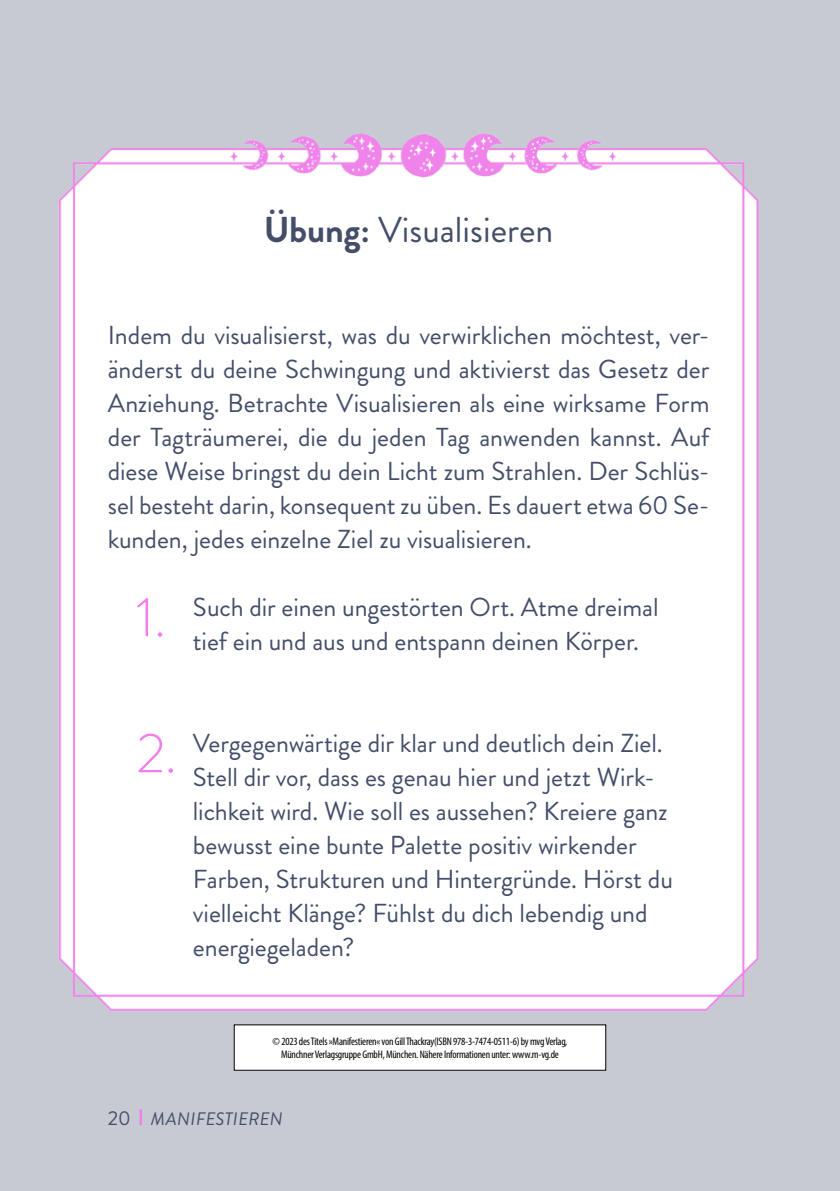
<style>
.page{position:relative;width:840px;height:1191px;background:#fff}
.page>*{position:absolute;margin:0;border:0;box-sizing:border-box;transform-origin:0 0}
.C_ExerciseTitle{font:36px "Brandon Grotesque";color:#444e69}
.B_Body_Left{font:26px/34px "Brandon Grotesque";letter-spacing:-.005em;color:#444e69;text-align:justify}
.B_Body_NumberedList{font:26px/34px "Brandon Grotesque";letter-spacing:-.005em;color:#444e69}
.t1{font:italic 18px "Brandon Grotesque";letter-spacing:.01em;color:#444e69}
.t2{font:condensed 11px/13.2px "Myriad Pro";letter-spacing:-.02em;color:#000;text-align:center}
.s1{font-weight:700}
.s2{font-weight:300;font-size:56px;color:#f27eeb}
.s3{font-style:normal;font-size:20px}
</style>
<div class="page">
<div style="left:0;top:0;width:839px;height:1191px;background:#c7cad2"></div>
<img style="left:58px;top:133px;width:701px;height:938px">
<hr style="left:139px;top:1109px;width:3px;height:16px;background:#f27eeb">
<div style="left:234px;top:1025px;width:371px;height:45px;background:#fff"></div>
<p class="C_ExerciseTitle" style="left:264px;top:205px;width:291px"><span class="s1">Übung:</span> Visualisieren</p>
<p class="B_Body_Left" style="left:108px;top:318px;width:603px">Indem du visualisierst, was du verwirklichen möchtest, ver&shy;änderst du deine Schwingung und aktivierst das Gesetz der Anziehung. Betrachte Visualisieren als eine wirksame Form der Tagträumerei, die du jeden Tag anwenden kannst. Auf diese Weise bringst du dein Licht zum Strahlen. Der Schlüs&shy;sel besteht darin, konsequent zu üben. Es dauert etwa 60 Se&shy;kunden, jedes einzelne Ziel zu visualisieren.</p>
<p class="B_Body_NumberedList" style="left:193px;top:590px;width:467px;text-indent:-57px"><span class="s2">1.</span> Such dir einen ungestörten Ort. Atme dreimal tief ein und aus und entspann deinen Körper.</p>
<p class="B_Body_NumberedList" style="left:193px;top:726px;width:481px;text-indent:-57px"><span class="s2">2.</span> Vergegenwärtige dir klar und deutlich dein Ziel.<br>Stell dir vor, dass es genau hier und jetzt Wirk&shy;lichkeit wird. Wie soll es aussehen? Kreiere ganz bewusst eine bunte Palette positiv wirkender Farben, Strukturen und Hintergründe. Hörst du vielleicht Klänge? Fühlst du dich lebendig und energiegeladen?</p>
<p class="t2" style="left:272px;top:1034px;width:296px">© 2023 des Titels »Manifestieren« von Gill Thackray(ISBN 978-3-7474-0511-6) by mvg Verlag,<br>Münchner Verlagsgruppe GmbH, München. Nähere Informationen unter: www.m-vg.de</p>
<p class="t1" style="left:108px;top:1106px;width:70px"><span class="s3">20</span> MANIF</p>
<p class="t1" style="left:205px;top:1106px;width:77px">ESTI EREN</p>
</div>
